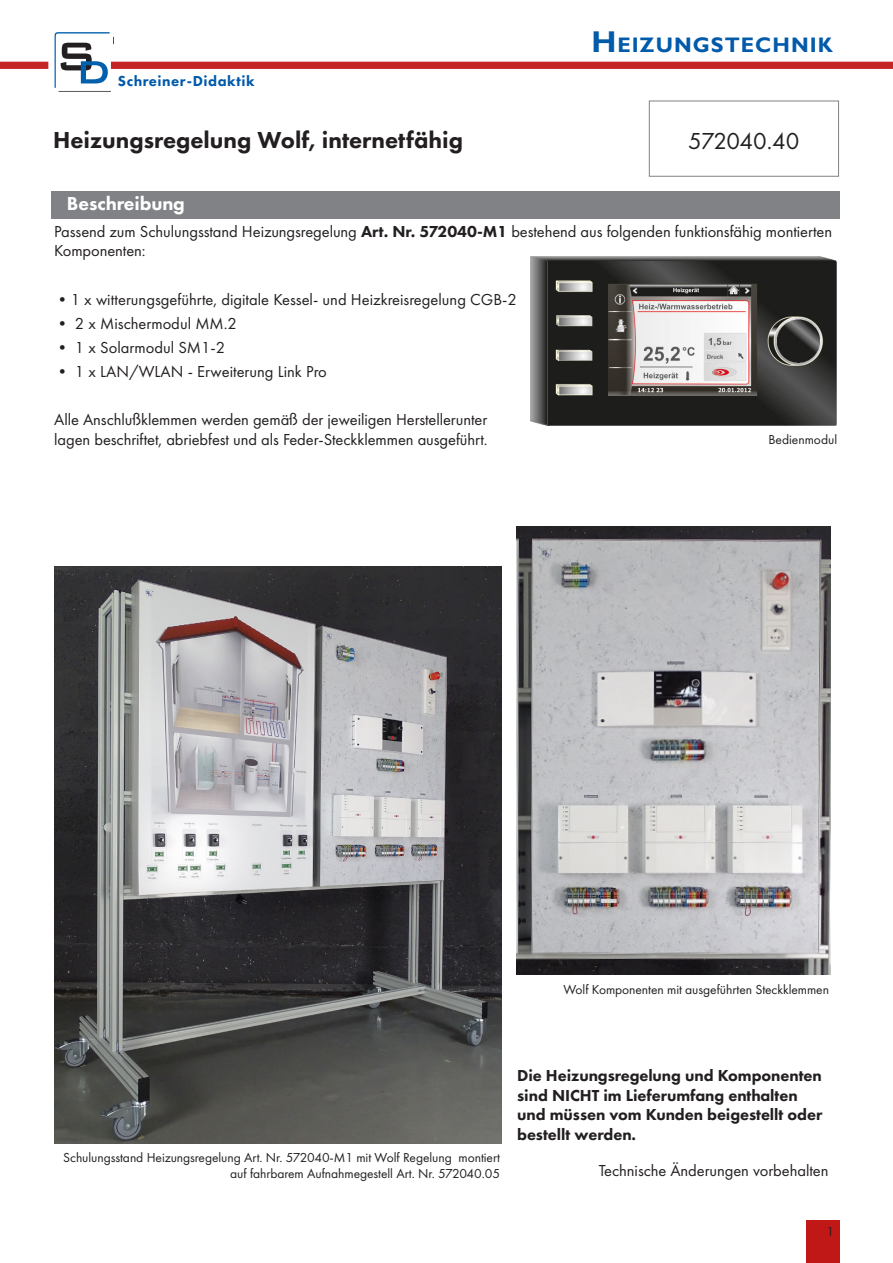
<style>
.page{position:relative;width:893px;height:1263px;background:#fff}
.page>*{position:absolute;margin:0;border:0;box-sizing:border-box;transform-origin:0 0}
.Prospekt_Titel{font:800 24px "Futura PT";color:#231f20}
.t1{font:24px "Futura PT";letter-spacing:-.025em;color:#231f20}
.t2{font:700 21px "Gill Sans";letter-spacing:.05em;color:#015aaa}
.Ü-Balken{font:800 19.5px "Futura PT";letter-spacing:-.005em;color:#fff}
.t3{font:16.5px/19.8px "Futura PT";letter-spacing:-.005em;color:#231f20}
.t4{font:800 16.5px/19.8px "Futura PT";letter-spacing:-.005em;color:#231f20}
.t5{font:800 15px "Futura PT";letter-spacing:.035em;color:#015aaa}
.Bildunterschrift{font:13.5px/16.2px "Futura PT";letter-spacing:-.005em;color:#231f20;text-align:right}
.s1{font-size:30px}
.s2{font-weight:800}
</style>
<div class="page">
<div style="left:0;top:62px;width:893px;height:7px;border:3px solid #c32625"></div>
<div style="left:806px;top:1220px;width:34px;height:43px;background:#c01717"></div>
<svg style="left:48px;top:32px;width:71px;height:60px"></svg>
<div style="left:51px;top:191px;width:789px;height:28px;background:#808285"></div>
<img style="left:516px;top:527px;width:314px;height:448px">
<img style="left:54px;top:566px;width:448px;height:578px">
<img style="left:531px;top:256px;width:306px;height:169px">
<p class="t5" style="left:118px;top:71px;width:138px">Schreiner-Didaktik</p>
<p class="t2" style="left:591px;top:33px;width:243px"><span class="s1">H</span>EIZUNGSTECHNIK</p>
<p class="Prospekt_Titel" style="left:53px;top:125px;width:411px">Heizungsregelung Wolf, internetfähig</p>
<p class="t1" style="left:688px;top:126px;width:113px">572040.40</p>
<p class="Ü-Balken" style="left:67px;top:192px;width:119px">Beschreibung</p>
<p class="t3" style="left:54px;top:221px;width:779px">Passend zum Schulungsstand Heizungsregelung <span class="s2">Art. Nr. 572040-M1</span> bestehend aus folgenden funktionsfähig montierten<br>Komponenten:</p>
<p class="t3" style="left:54px;top:289px;width:464px">•1 x witterungsgeführte, digitale Kessel- und Heizkreisregelung CGB-2</p>
<p class="t3" style="left:54px;top:313px;width:184px">• 2 x Mischermodul MM.2</p>
<p class="t3" style="left:54px;top:337px;width:173px">• 1 x Solarmodul SM1-2</p>
<p class="t3" style="left:54px;top:361px;width:274px">• 1 x LAN/WLAN - Erweiterung Link Pro</p>
<p class="t3" style="left:54px;top:409px;width:435px">Alle Anschlußklemmen werden gemäß der jeweiligen Herstellerunter lagen beschriftet, abriebfest und als Feder-Steckklemmen ausgeführt.</p>
<p class="Bildunterschrift" style="left:768px;top:432px;width:70px">Bedienmodul</p>
<p class="Bildunterschrift" style="left:563px;top:981px;width:267px">Wolf Komponenten mit ausgeführten Steckklemmen</p>
<p class="Bildunterschrift" style="left:63px;top:1149px;width:438px">Schulungsstand Heizungsregelung Art. Nr. 572040-M1 mit Wolf Regelung montiert auf fahrbarem Aufnahmegestell Art. Nr. 572040.05</p>
<p class="t4" style="left:517px;top:1065px;width:307px">Die Heizungsregelung und Komponenten sind NICHT im Lieferumfang enthalten und müssen vom Kunden beigestellt oder bestellt werden.</p>
<p class="t3" style="left:599px;top:1161px;width:231px">Technische Änderungen vorbehalten</p>
<p class="Bildunterschrift" style="left:826px;top:1223px;width:9px">1</p>
</div>
